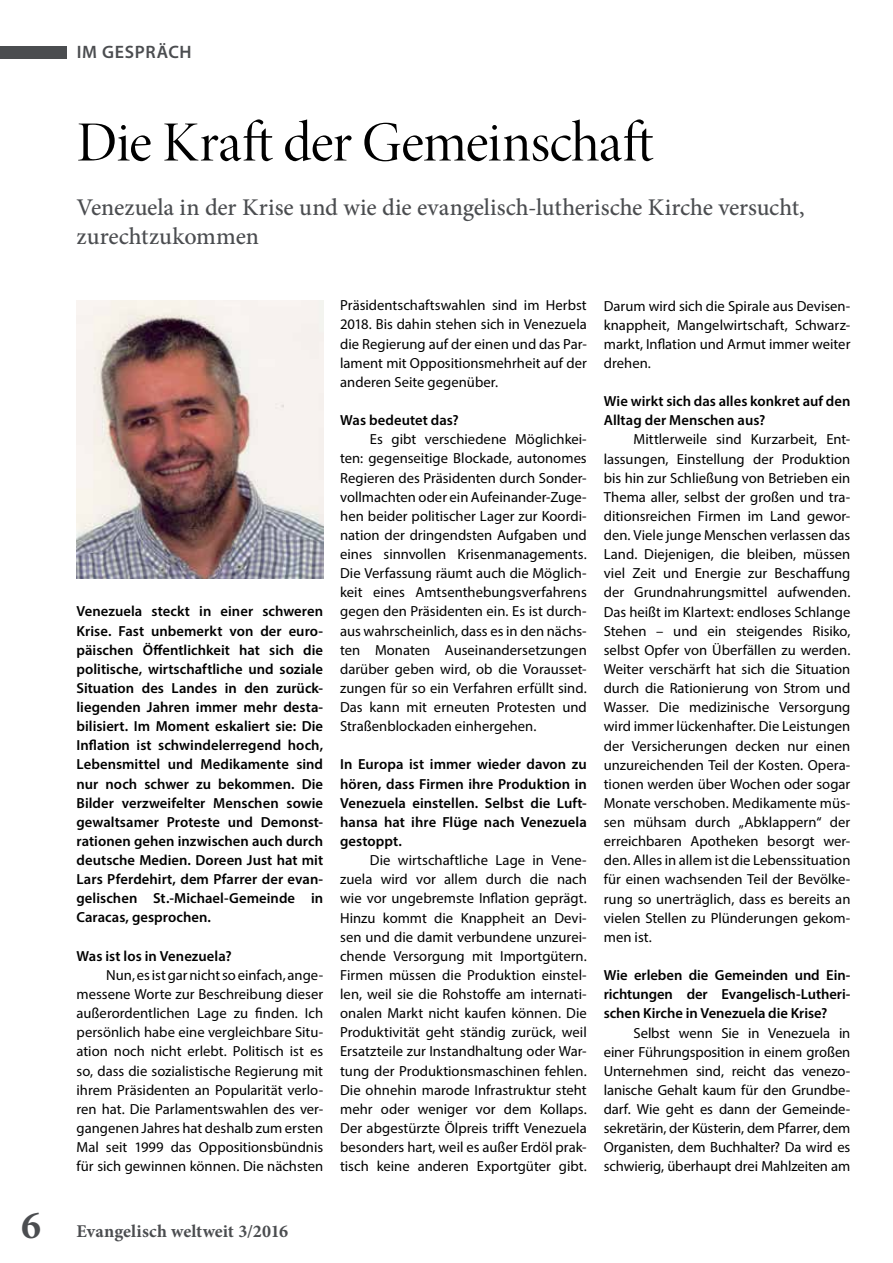
<style>
.page{position:relative;width:893px;height:1263px;background:#fff}
.page>*{position:absolute;margin:0;border:0;box-sizing:border-box;transform-origin:0 0}
.t1{font:57px "Minion Pro Disp";letter-spacing:-.01em;color:#000}
.t2{font:700 39.6px "Minion Pro";color:#4b4d50}
.t3{font:500 24px/28.8px "Minion Pro";letter-spacing:-.005em;color:#4b4d50}
.t4{font:700 18px "Minion Pro";letter-spacing:.005em;color:#4b4d50}
.t5{font:600 18px "Myriad Pro";letter-spacing:.04em;color:#4b4d50}
.t6{font:14.7px/19.2px "Myriad Pro";color:#000;text-align:justify}
.t7{font:600 14.7px/19.2px "Myriad Pro";color:#000;text-align:justify}
</style>
<div class="page">
<img style="left:77px;top:300px;width:246px;height:278px">
<div style="left:0;top:46px;width:66px;height:12px;background:#4b4d50"></div>
<h2 class="t2" style="left:21px;top:1198px;width:21px">6</h2>
<p class="t5" style="left:77px;top:41px;width:117px">IM GESPRÄCH</p>
<h1 class="t1" style="left:77px;top:108px;width:578px">Die Kraft der Gemeinschaft</h1>
<h3 class="t3" style="left:77px;top:193px;width:730px">Venezuela in der Krise und wie die evangelisch-lutherische Kirche versucht, zurechtzukommen</h3>
<p class="t7" style="left:77px;top:601px;width:248px">Venezuela steckt in einer schweren Krise. Fast unbemerkt von der euro&shy;päischen Öffentlichkeit hat sich die politische, wirtschaftliche und soziale Situation des Landes in den zurück&shy;liegenden Jahren immer mehr desta&shy;bilisiert. Im Moment eskaliert sie: Die Inflation ist schwindelerregend hoch, Lebensmittel und Medikamente sind nur noch schwer zu bekommen. Die Bilder verzweifelter Menschen sowie gewaltsamer Proteste und Demonst&shy;rationen gehen inzwischen auch durch deutsche Medien. Doreen Just hat mit Lars Pferdehirt, dem Pfarrer der evan&shy;gelischen St.-Michael-Gemeinde in Caracas, gesprochen.</p>
<p class="t7" style="left:77px;top:946px;width:157px">Was ist los in Venezuela?</p>
<p class="t6" style="left:77px;top:965px;width:248px;text-indent:30px">Nun, es ist gar nicht so einfach, ange&shy;messene Worte zur Beschreibung dieser außerordentlichen Lage zu finden. Ich persönlich habe eine vergleichbare Situ&shy;ation noch nicht erlebt. Politisch ist es so, dass die sozialistische Regierung mit ihrem Präsidenten an Popularität verlo&shy;ren hat. Die Parlamentswahlen des ver&shy;gangenen Jahres hat deshalb zum ersten Mal seit 1999 das Oppositionsbündnis für sich gewinnen können. Die nächsten</p>
<p class="t6" style="left:340px;top:296px;width:248px">Präsidentschaftswahlen sind im Herbst 2018. Bis dahin stehen sich in Venezuela die Regierung auf der einen und das Par&shy;lament mit Oppositionsmehrheit auf der anderen Seite gegenüber.</p>
<p class="t7" style="left:340px;top:410px;width:120px">Was bedeutet das?</p>
<p class="t6" style="left:340px;top:429px;width:248px;text-indent:30px">Es gibt verschiedene Möglichkei&shy;ten: gegenseitige Blockade, autonomes Regieren des Präsidenten durch Sonder&shy;vollmachten oder ein Aufeinander-Zuge&shy;hen beider politischer Lager zur Koordi&shy;nation der dringendsten Aufgaben und eines sinnvollen Krisenmanagements.<br>Die Verfassung räumt auch die Möglich&shy;keit eines Amtsenthebungsverfahrens gegen den Präsidenten ein. Es ist durch&shy;aus wahrscheinlich, dass es in den nächs&shy;ten Monaten Auseinandersetzungen darüber geben wird, ob die Vorausset&shy;zungen für so ein Verfahren erfüllt sind.<br>Das kann mit erneuten Protesten und Straßenblockaden einhergehen.</p>
<p class="t7" style="left:340px;top:754px;width:248px">In Europa ist immer wieder davon zu hören, dass Firmen ihre Produktion in Venezuela einstellen. Selbst die Luft&shy;hansa hat ihre Flüge nach Venezuela gestoppt.</p>
<p class="t6" style="left:340px;top:850px;width:248px;text-indent:30px">Die wirtschaftliche Lage in Vene&shy;zuela wird vor allem durch die nach wie vor ungebremste Inflation geprägt.<br>Hinzu kommt die Knappheit an Devi&shy;sen und die damit verbundene unzurei&shy;chende Versorgung mit Importgütern.<br>Firmen müssen die Produktion einstel&shy;len, weil sie die Rohstoffe am internati&shy;onalen Markt nicht kaufen können. Die Produktivität geht ständig zurück, weil Ersatzteile zur Instandhaltung oder War&shy;tung der Produktionsmaschinen fehlen.<br>Die ohnehin marode Infrastruktur steht mehr oder weniger vor dem Kollaps.<br>Der abgestürzte Ölpreis trifft Venezuela besonders hart, weil es außer Erdöl prak&shy;tisch keine anderen Exportgüter gibt.</p>
<p class="t6" style="left:604px;top:296px;width:248px">Darum wird sich die Spirale aus Devisen&shy;knappheit, Mangelwirtschaft, Schwarz&shy;markt, Inflation und Armut immer weiter drehen.</p>
<p class="t7" style="left:604px;top:391px;width:248px">Wie wirkt sich das alles konkret auf den<br>Alltag der Menschen aus?</p>
<p class="t6" style="left:604px;top:430px;width:248px;text-indent:30px">Mittlerweile sind Kurzarbeit, Ent&shy;lassungen, Einstellung der Produktion bis hin zur Schließung von Betrieben ein Thema aller, selbst der großen und tra&shy;ditionsreichen Firmen im Land gewor&shy;den. Viele junge Menschen verlassen das Land. Diejenigen, die bleiben, müssen viel Zeit und Energie zur Beschaffung der Grundnahrungsmittel aufwenden.<br>Das heißt im Klartext: endloses Schlange Stehen – und ein steigendes Risiko, selbst Opfer von Überfällen zu werden.<br>Weiter verschärft hat sich die Situation durch die Rationierung von Strom und Wasser. Die medizinische Versorgung wird immer lückenhafter. Die Leistungen der Versicherungen decken nur einen unzureichenden Teil der Kosten. Opera&shy;tionen werden über Wochen oder sogar Monate verschoben. Medikamente müs&shy;sen mühsam durch „Abklappern“ der erreichbaren Apotheken besorgt wer&shy;den. Alles in allem ist die Lebenssituation für einen wachsenden Teil der Bevölke&shy;rung so unerträglich, dass es bereits an vielen Stellen zu Plünderungen gekom&shy;men ist.</p>
<p class="t7" style="left:604px;top:965px;width:248px">Wie erleben die Gemeinden und Ein&shy;richtungen der Evangelisch-Lutheri&shy;schen Kirche in Venezuela die Krise?</p>
<p class="t6" style="left:604px;top:1023px;width:248px;text-indent:30px">Selbst wenn Sie in Venezuela in einer Führungsposition in einem großen Unternehmen sind, reicht das venezo&shy;lanische Gehalt kaum für den Grundbe&shy;darf. Wie geht es dann der Gemeinde&shy;sekretärin, der Küsterin, dem Pfarrer, dem Organisten, dem Buchhalter? Da wird es schwierig, überhaupt drei Mahlzeiten am</p>
<p class="t4" style="left:77px;top:1219px;width:213px">Evangelisch weltweit 3/2016</p>
</div>
